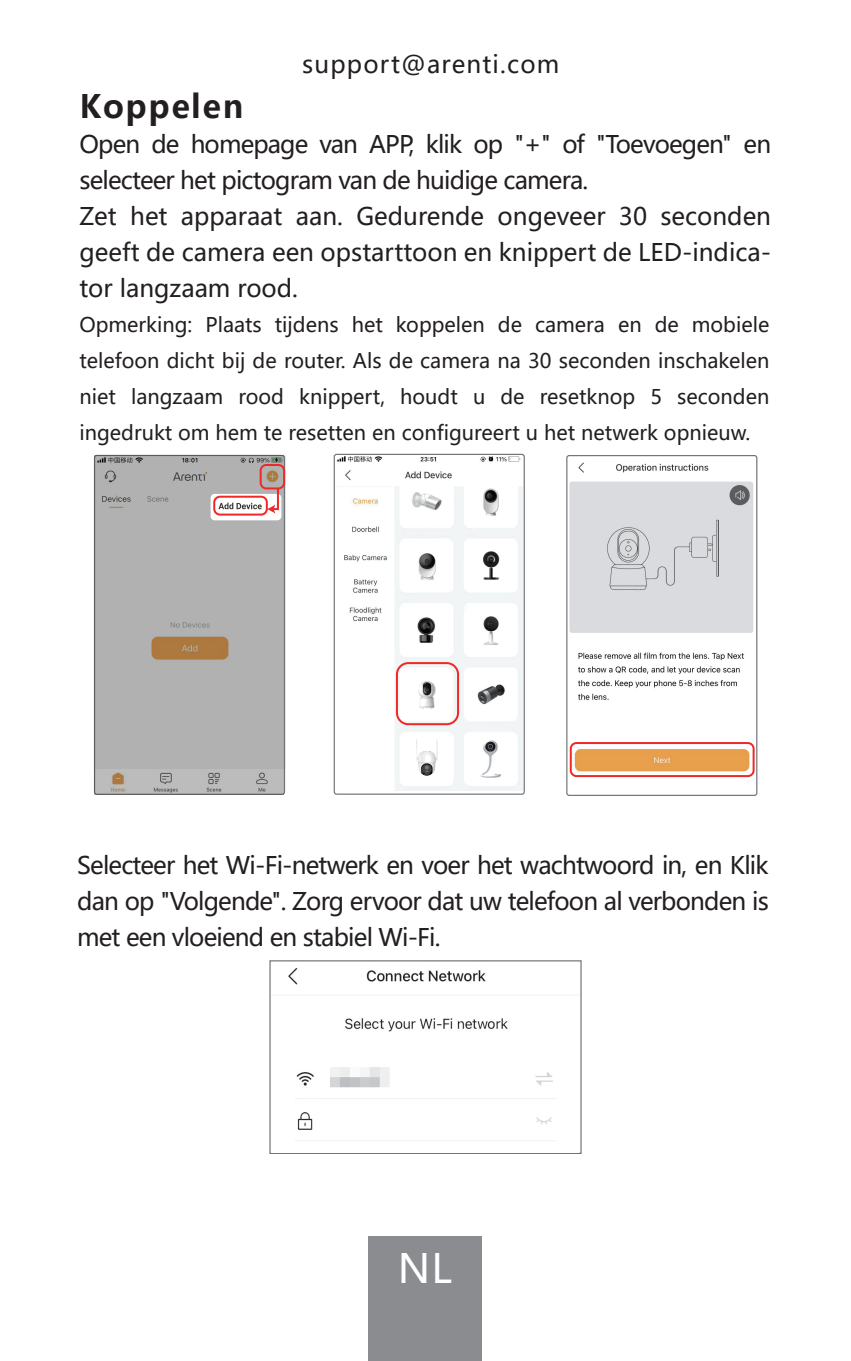
<style>
.page{position:relative;width:851px;height:1361px;background:#fff}
.page>*{position:absolute;margin:0;border:0;box-sizing:border-box;transform-origin:0 0}
.t1{font:40px "Microsoft Ya Hei UI";color:#fff}
.t2{font:700 32px "Microsoft Ya Hei UI";letter-spacing:.05em;color:#231f20}
.t3{font:24px/36px "Microsoft Ya Hei UI";color:#231f20}
.t4{font:24px/36px "Microsoft Ya Hei UI";letter-spacing:-.035em;color:#231f20;text-align:justify}
.t5{font:24px "Microsoft Ya Hei UI";letter-spacing:.05em;color:#231f20}
.t6{font:20px/36px "Microsoft Ya Hei UI";color:#231f20;text-align:justify}
</style>
<div class="page">
<div style="left:369px;top:1236px;width:113px;height:125px;background:#8a8c8f"></div>
<img style="left:337px;top:456px;width:185px;height:334px">
<div style="left:333px;top:454px;width:191px;height:341px;border:1px solid #737477;border-radius:2px"></div>
<div style="left:409px;top:737px;width:37px;height:42px;background:#fff"></div>
<img style="left:416px;top:739px;width:22px;height:37px">
<div style="left:396px;top:662px;width:63px;height:63px;border:2px solid #ee2928;border-radius:11px"></div>
<svg style="left:94px;top:455px;width:189px;height:340px;background:#aeacac"></svg>
<div style="left:210px;top:494px;width:71px;height:26px;background:linear-gradient(to right,#fff,#fff);border-radius:4px"></div>
<img style="left:216px;top:499px;width:49px;height:13px">
<svg style="left:267px;top:489px;width:13px;height:25px"></svg>
<div style="left:259px;top:464px;width:26px;height:25px;border:2px solid #ee2928;border-radius:6px"></div>
<div style="left:213px;top:496px;width:55px;height:19px;border:2px solid #ee2928;border-radius:6px"></div>
<img style="left:572px;top:462px;width:183px;height:316px">
<img style="left:569px;top:477px;width:186px;height:167px">
<div style="left:566px;top:455px;width:191px;height:341px;border:1px solid #737477;border-radius:2px"></div>
<div style="left:569px;top:742px;width:185px;height:35px;border:2px solid #ee2928;border-radius:6px"></div>
<img style="left:288px;top:968px;width:220px;height:64px">
<div style="left:269px;top:960px;width:312px;height:194px;border:1px solid #737477"></div>
<img style="left:295px;top:1067px;width:261px;height:63px">
<h2 class="t2" style="left:79px;top:84px;width:166px">Koppelen</h2>
<p class="t5" style="left:302px;top:48px;width:259px">support@arenti.com</p>
<p class="t3" style="left:79px;top:126px;width:693px">Open de homepage van APP, klik op "+" of "Toevoegen" en selecteer het pictogram van de huidige camera.<br>Zet het apparaat aan. Gedurende ongeveer 30 seconden geeft de camera een opstarttoon en knippert de LED-indica&shy;tor langzaam rood.</p>
<p class="t6" style="left:79px;top:307px;width:691px">Opmerking: Plaats tijdens het koppelen de camera en de mobiele telefoon dicht bij de router. Als de camera na 30 seconden inschakelen niet langzaam rood knippert, houdt u de resetknop 5 seconden ingedrukt om hem te resetten en configureert u het netwerk opnieuw.</p>
<p class="t4" style="left:77px;top:847px;width:693px">Selecteer het Wi-Fi-netwerk en voer het wachtwoord in, en Klik dan op "Volgende". Zorg ervoor dat uw telefoon al verbonden is met een vloeiend en stabiel Wi-Fi.</p>
<h1 class="t1" style="left:398px;top:1241px;width:56px">NL</h1>
</div>
